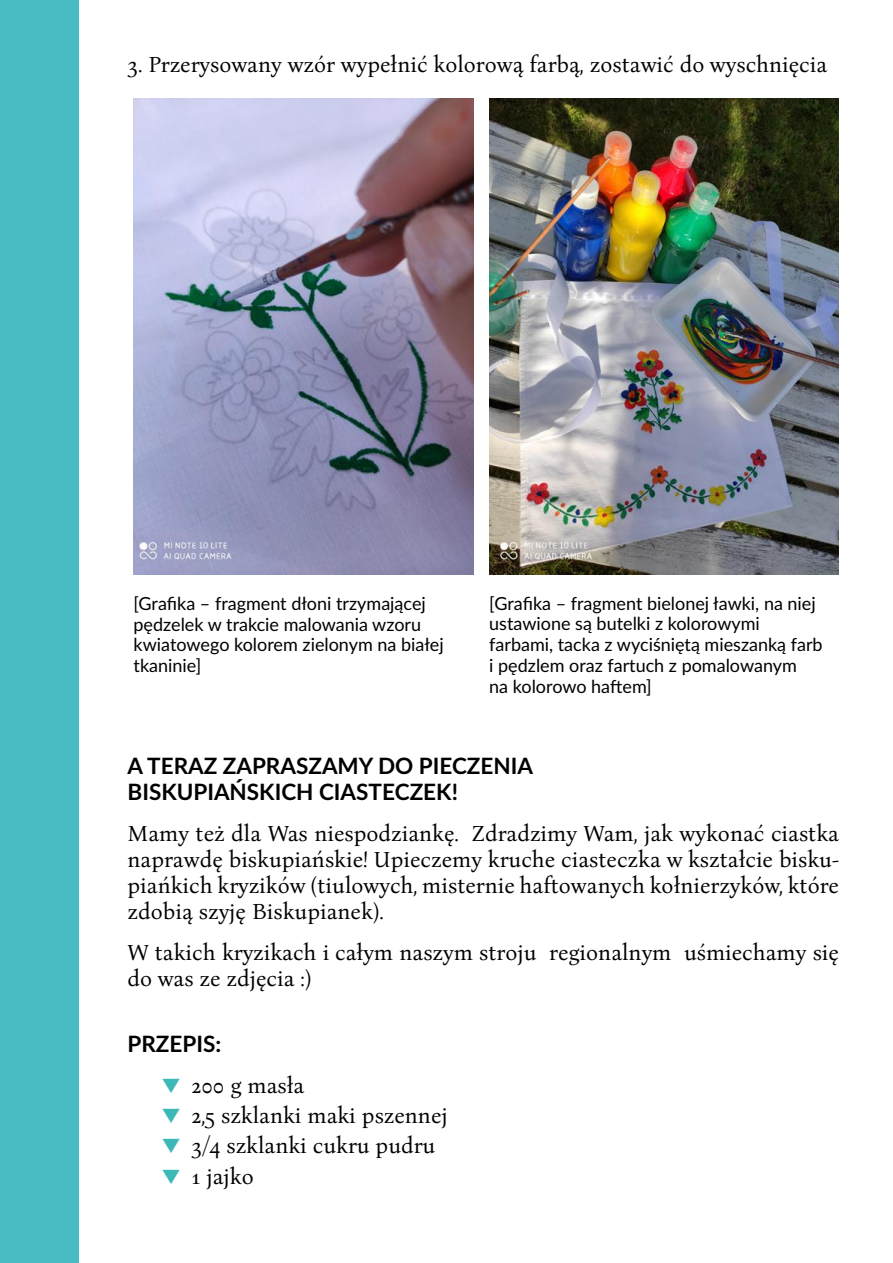
<style>
.page{position:relative;width:893px;height:1263px;background:#fff}
.page>*{position:absolute;margin:0;border:0;box-sizing:border-box;transform-origin:0 0}
.t1{font:22.5px/25.8px "Bona Nova";color:#000;text-align:justify}
.t2{font:700 22.5px/25.8px "Lato";color:#000}
.t3{font:18px/20.7px "Lato";color:#000}
.s1{color:#3cb8b7}
</style>
<div class="page">
<div style="left:0;top:0;width:79px;height:1263px;background:#48bbc4"></div>
<img style="left:134px;top:99px;width:339px;height:475px">
<img style="left:489px;top:99px;width:349px;height:475px">
<p class="t1" style="left:128px;top:51px;width:701px">3. Przerysowany wzór wypełnić kolorową farbą, zostawić do wyschnięcia</p>
<p class="t3" style="left:134px;top:592px;width:312px">[Grafika – fragment dłoni trzymającej pędzelek w trakcie malowania wzoru kwiatowego kolorem zielonym na białej tkaninie]</p>
<p class="t3" style="left:489px;top:592px;width:335px">[Grafika – fragment bielonej ławki, na niej ustawione są butelki z kolorowymi farbami, tacka z wyciśniętą mieszanką farb i pędzlem oraz fartuch z pomalowanym<br>na kolorowo haftem]</p>
<p class="t2" style="left:128px;top:752px;width:407px">A TERAZ ZAPRASZAMY DO PIECZENIA<br>BISKUPIAŃSKICH CIASTECZEK!</p>
<p class="t1" style="left:128px;top:821px;width:713px">Mamy też dla Was niespodziankę. Zdradzimy Wam, jak wykonać ciastka naprawdę biskupiańskie! Upieczemy kruche ciasteczka w kształcie bisku&shy;piańkich kryzików (tiulowych, misternie haftowanych kołnierzyków, które zdobią szyję Biskupianek).</p>
<p class="t1" style="left:128px;top:939px;width:713px">W takich kryzikach i całym naszym stroju regionalnym uśmiechamy się do was ze zdjęcia :)</p>
<p class="t2" style="left:128px;top:1030px;width:95px">PRZEPIS:</p>
<p class="t1" style="left:162px;top:1073px;width:144px"><span class="s1">▼</span> 200 g masła</p>
<p class="t1" style="left:162px;top:1103px;width:288px"><span class="s1">▼</span> 2,5 szklanki maki pszennej</p>
<p class="t1" style="left:162px;top:1133px;width:275px"><span class="s1">▼</span> 3/4 szklanki cukru pudru</p>
<p class="t1" style="left:162px;top:1163px;width:94px"><span class="s1">▼</span> 1 jajko</p>
</div>
